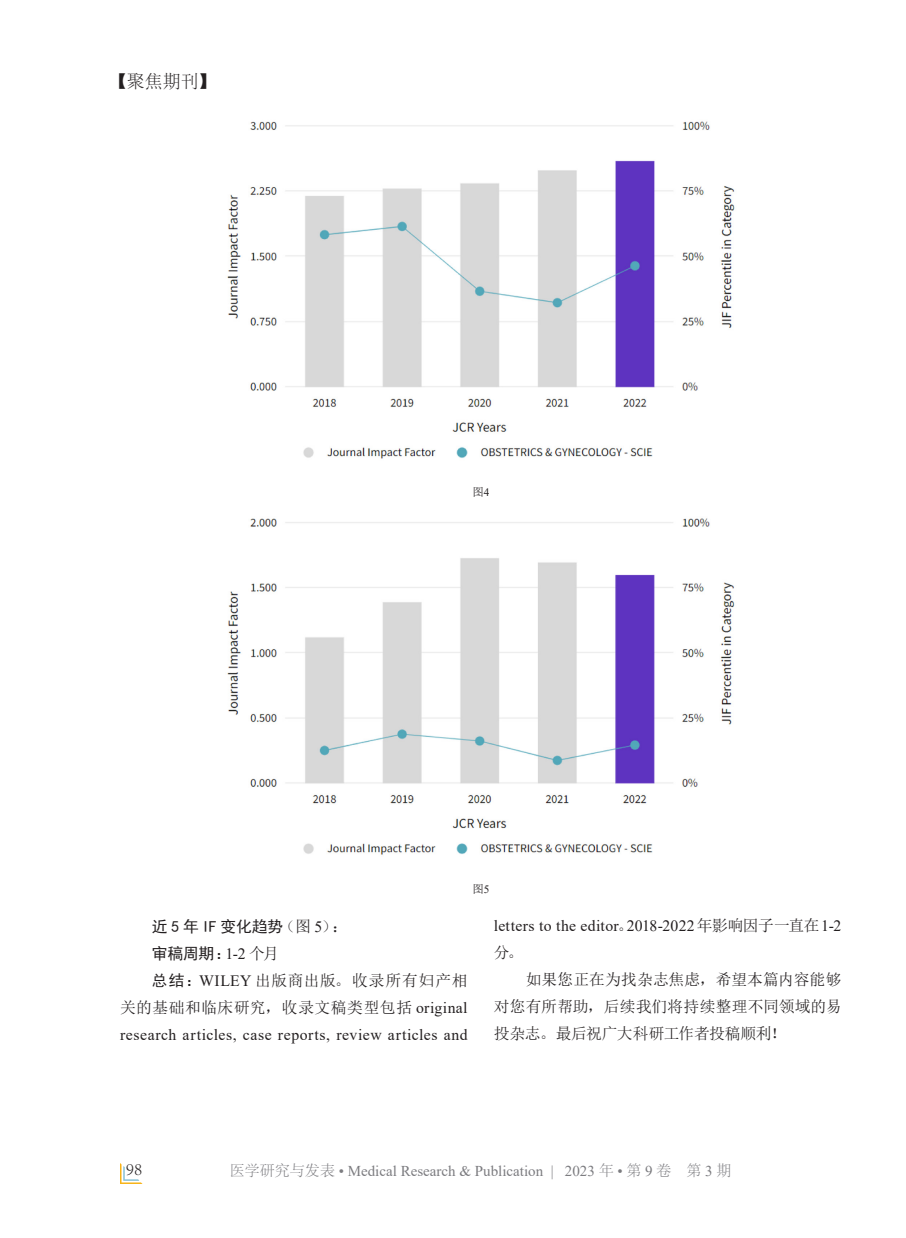
<style>
.page{position:relative;width:906px;height:1238px;background:#fff}
.page>*{position:absolute;margin:0;border:0;box-sizing:border-box;transform-origin:0 0}
.t1{font:300 18px "Adobe Song Std";color:#231f20}
.Para{font:15.75px/27px "Times New Roman";letter-spacing:.03em;color:#231f20;text-align:justify}
.Para-2{font:15.75px/27px "N Sim Sun";color:#231f20;text-align:justify}
.Para-3{font:15.75px "Sim Hei";letter-spacing:-.01em;color:#231f20}
.t2{font:15px "Times New Roman";color:#7c7c80}
.FigureCaption{font:11.25px "N Sim Sun";color:#231f20}
.s1{font-family:"Times New Roman"}
.s2{font-family:"N Sim Sun"}
.s3{font-family:"Sim Hei"}
.s4{font-family:"Adobe Song Std";font-weight:300}
</style>
<div class="page">
<svg style="left:120px;top:1163px;width:22px;height:20px"></svg>
<img style="left:227px;top:518px;width:508px;height:337px">
<img style="left:227px;top:121px;width:508px;height:338px">
<p class="t1" style="left:109px;top:72px;width:109px">【聚焦期刊】</p>
<p class="FigureCaption" style="left:472px;top:486px;width:18px">图<span class="s1">4</span></p>
<p class="FigureCaption" style="left:472px;top:883px;width:18px">图<span class="s1">5</span></p>
<p class="Para-3" style="left:152px;top:918px;width:198px">近 5 年 IF 变化趋势<span class="s2">（图</span> <span class="s1">5</span><span class="s2">）：</span></p>
<p class="Para-3" style="left:152px;top:945px;width:129px">审稿周期：<span class="s1">1-2</span> <span class="s2">个月</span></p>
<p class="Para" style="left:120px;top:966px;width:349px;text-indent:32px"><span class="s3">总结：</span>WILEY <span class="s2">出版商出版。收录所有妇产相关的基础和临床研究，收录文稿类型包括</span> original research articles, case reports, review articles and</p>
<p class="Para" style="left:494px;top:912px;width:349px">letters to the editor<span class="s2">。</span>2018-2022<span class="s2">年影响因子一直在</span>1-2<span class="s2">分。</span></p>
<p class="Para-2" style="left:494px;top:966px;width:349px;text-indent:32px">如果您正在为找杂志焦虑，希望本篇内容能够对您有所帮助，后续我们将持续整理不同领域的易投杂志。最后祝广大科研工作者投稿顺利！</p>
<p class="t1" style="left:126px;top:1158px;width:18px">98</p>
<p class="t2" style="left:230px;top:1160px;width:503px"><span class="s4">医学研究与发表</span> • Medical Research &amp; Publication | 2023 <span class="s4">年</span> • <span class="s4">第</span> 9 <span class="s4">卷 第</span> 3 <span class="s4">期</span></p>
</div>
